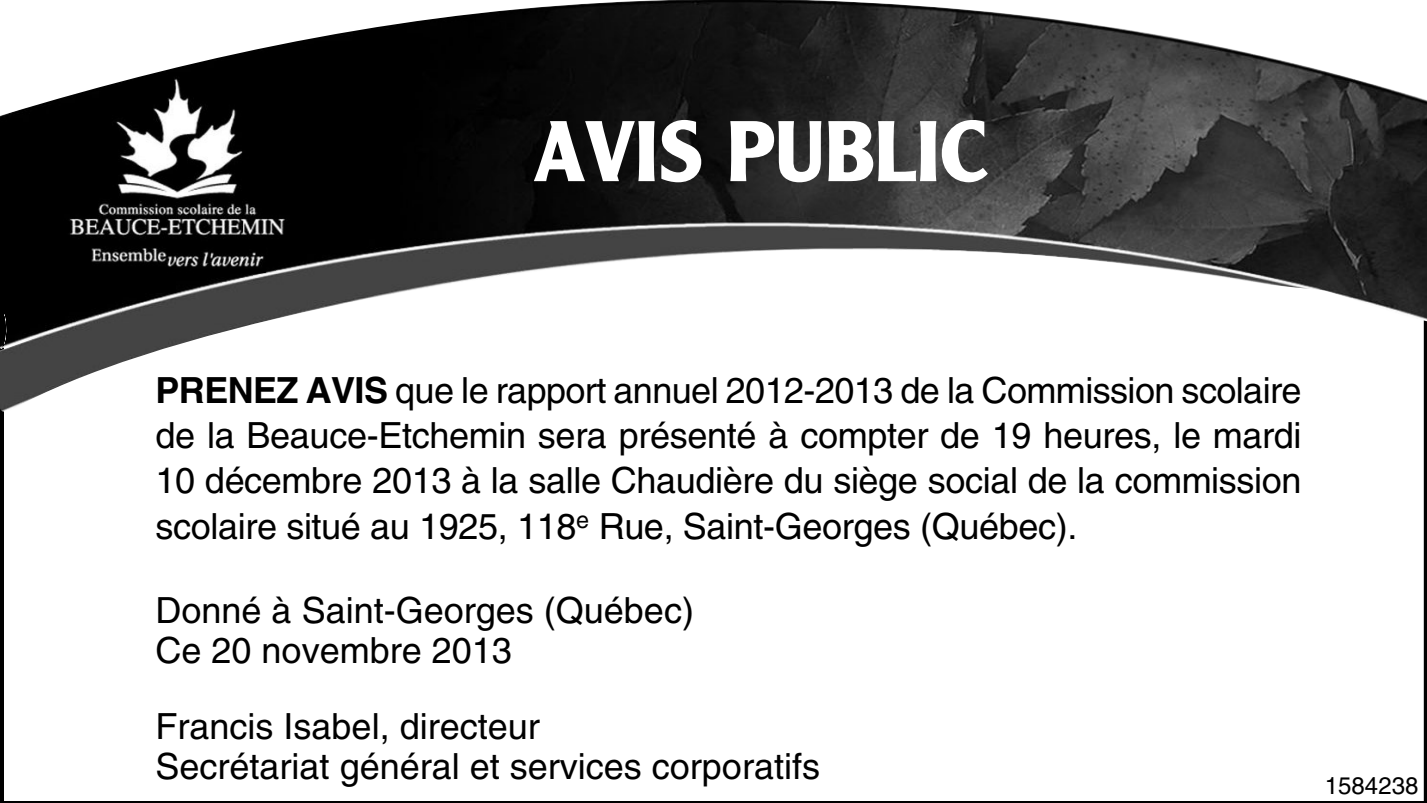
<style>
.page{position:relative;width:1427px;height:803px;background:#fff}
.page>*{position:absolute;margin:0;border:0;box-sizing:border-box;transform-origin:0 0}
.t1{font:700 84px "Clearface Gothic LT Std";color:#fff}
.t2{font:36px/45.2px "Helvetica LT Std";color:#000}
.t3{font:24px "Helvetica LT Std";color:#000}
.s1{font-weight:700}
</style>
<div class="page">
<hr style="left:0;top:142px;width:4px;height:660px;background:#000">
<hr style="left:0;top:800px;width:1426px;height:2px;background:#000">
<hr style="left:1423px;top:142px;width:3px;height:660px;background:#000">
<img style="left:0;top:0;width:1426px;height:412px">
<img style="left:30px;top:75px;width:267px;height:199px">
<h1 class="t1" style="left:534px;top:103px;width:454px">AVIS PUBLIC</h1>
<p class="t2" style="left:155px;top:368px;width:1147px;text-align:justify"><span class="s1">PRENEZ AVIS</span> que le rapport annuel 2012-2013 de la Commission scolaire de la Beauce-Etchemin sera présenté à compter de 19 heures, le mardi 10 décembre 2013 à la salle Chaudière du siège social de la commission scolaire situé au 1925, 118<sup>e</sup> Rue, Saint-Georges (Québec).</p>
<p class="t2" style="left:155px;top:590px;width:540px;line-height:40px">Donné à Saint-Georges (Québec)<br>Ce 20 novembre 2013</p>
<p class="t2" style="left:155px;top:706px;width:666px;line-height:40px">Francis Isabel, directeur<br>Secrétariat général et services corporatifs</p>
<p class="t3" style="left:1324px;top:771px;width:95px">1584238</p>
</div>
